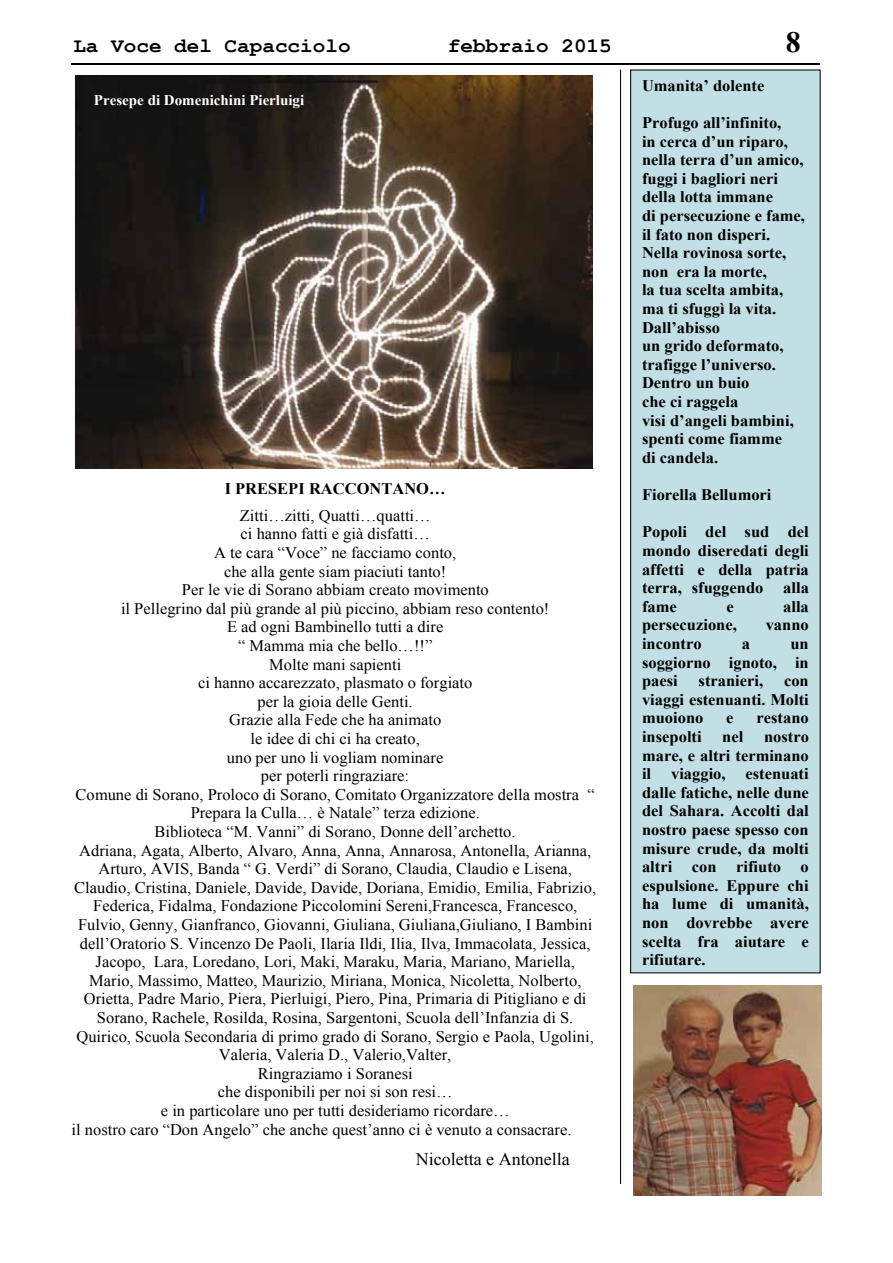
<style>
.page{position:relative;width:893px;height:1263px;background:#fff}
.page>*{position:absolute;margin:0;border:0;box-sizing:border-box;transform-origin:0 0}
.t1{font:700 29.4px "Times New Roman";color:#000}
.t2{font:700 20.55px "Courier New";color:#000}
.t3{font:17.7px "Times New Roman";color:#000}
.t4{font:16.2px "Times New Roman";color:#000}
.t5{font:700 16.2px/18.6px "Times New Roman";color:#000;text-align:justify}
.t6{font:700 14.7px "Times New Roman";color:#fff}
</style>
<div class="page">
<hr style="left:71px;top:64px;width:749px;height:1px;background:#000">
<div style="left:631px;top:70px;width:189px;height:903px;background:#c3dfe6"></div>
<div style="left:630px;top:69px;width:191px;height:904px;border:1px solid #111211"></div>
<img style="left:76px;top:75px;width:516px;height:393px">
<hr style="left:620px;top:70px;width:1px;height:1113px;background:#111211">
<img style="left:634px;top:986px;width:187px;height:209px">
<p class="t2" style="left:73px;top:33px;width:279px">La Voce del Capacciolo</p>
<p class="t2" style="left:448px;top:33px;width:165px">febbraio 2015</p>
<h1 class="t1" style="left:786px;top:21px;width:16px">8</h1>
<p class="t6" style="left:94px;top:90px;width:212px">Presepe di Domenichini Pierluigi</p>
<p class="t5" style="left:225px;top:479px;width:222px">I PRESEPI RACCONTANO…</p>
<p class="t4" style="left:240px;top:504px;width:192px">Zitti…zitti, Quatti…quatti…</p>
<p class="t4" style="left:241px;top:523px;width:191px">ci hanno fatti e già disfatti…</p>
<p class="t4" style="left:214px;top:542px;width:244px">A te cara “Voce” ne facciamo conto,</p>
<p class="t4" style="left:224px;top:560px;width:224px">che alla gente siam piaciuti tanto!</p>
<p class="t4" style="left:182px;top:579px;width:308px">Per le vie di Sorano abbiam creato movimento</p>
<p class="t4" style="left:121px;top:597px;width:430px">il Pellegrino dal più grande al più piccino, abbiam reso contento!</p>
<p class="t4" style="left:227px;top:616px;width:218px">E ad ogni Bambinello tutti a dire</p>
<p class="t4" style="left:238px;top:635px;width:196px">“ Mamma mia che bello…!!”</p>
<p class="t4" style="left:269px;top:653px;width:134px">Molte mani sapienti</p>
<p class="t4" style="left:198px;top:672px;width:276px">ci hanno accarezzato, plasmato o forgiato</p>
<p class="t4" style="left:258px;top:690px;width:157px">per la gioia delle Genti.</p>
<p class="t4" style="left:229px;top:709px;width:214px">Grazie alla Fede che ha animato</p>
<p class="t4" style="left:251px;top:728px;width:171px">le idee di chi ci ha creato,</p>
<p class="t4" style="left:227px;top:746px;width:218px">uno per uno li vogliam nominare</p>
<p class="t4" style="left:261px;top:765px;width:150px">per poterli ringraziare:</p>
<p class="t4" style="left:76px;top:783px;width:520px">Comune di Sorano, Proloco di Sorano, Comitato Organizzatore della mostra “</p>
<p class="t4" style="left:191px;top:802px;width:291px">Prepara la Culla… è Natale” terza edizione.</p>
<p class="t4" style="left:154px;top:821px;width:363px">Biblioteca “M. Vanni” di Sorano, Donne dell’archetto.</p>
<p class="t4" style="left:79px;top:839px;width:513px">Adriana, Agata, Alberto, Alvaro, Anna, Anna, Annarosa, Antonella, Arianna,</p>
<p class="t4" style="left:98px;top:858px;width:475px">Arturo, AVIS, Banda “ G. Verdi” di Sorano, Claudia, Claudio e Lisena,</p>
<p class="t4" style="left:74px;top:876px;width:523px">Claudio, Cristina, Daniele, Davide, Davide, Doriana, Emidio, Emilia, Fabrizio,</p>
<p class="t4" style="left:93px;top:895px;width:486px">Federica, Fidalma, Fondazione Piccolomini Sereni,Francesca, Francesco,</p>
<p class="t4" style="left:78px;top:914px;width:516px">Fulvio, Genny, Gianfranco, Giovanni, Giuliana, Giuliana,Giuliano, I Bambini</p>
<p class="t4" style="left:80px;top:932px;width:512px">dell’Oratorio S. Vincenzo De Paoli, Ilaria Ildi, Ilia, Ilva, Immacolata, Jessica,</p>
<p class="t4" style="left:96px;top:951px;width:481px">Jacopo, Lara, Loredano, Lori, Maki, Maraku, Maria, Mariano, Mariella,</p>
<p class="t4" style="left:89px;top:969px;width:494px">Mario, Massimo, Matteo, Maurizio, Miriana, Monica, Nicoletta, Nolberto,</p>
<p class="t4" style="left:84px;top:988px;width:504px">Orietta, Padre Mario, Piera, Pierluigi, Piero, Pina, Primaria di Pitigliano e di</p>
<p class="t4" style="left:97px;top:1007px;width:478px">Sorano, Rachele, Rosilda, Rosina, Sargentoni, Scuola dell’Infanzia di S.</p>
<p class="t4" style="left:76px;top:1025px;width:519px">Quirico, Scuola Secondaria di primo grado di Sorano, Sergio e Paola, Ugolini,</p>
<p class="t4" style="left:219px;top:1044px;width:234px">Valeria, Valeria D., Valerio,Valter,</p>
<p class="t4" style="left:258px;top:1062px;width:156px">Ringraziamo i Soranesi</p>
<p class="t4" style="left:218px;top:1081px;width:236px">che disponibili per noi si son resi…</p>
<p class="t4" style="left:161px;top:1100px;width:350px">e in particolare uno per tutti desideriamo ricordare…</p>
<p class="t4" style="left:72px;top:1118px;width:502px">il nostro caro “Don Angelo” che anche quest’anno ci è venuto a consacrare.</p>
<p class="t3" style="left:416px;top:1147px;width:155px">Nicoletta e Antonella</p>
<p class="t5" style="left:642px;top:76px;width:124px">Umanita’ dolente</p>
<p class="t5" style="left:642px;top:113px;width:165px;text-align:left">Profugo all’infinito,<br>in cerca d’un riparo, nella terra d’un amico, fuggi i bagliori neri della lotta immane<br>di persecuzione e fame, il fato non disperi.<br>Nella rovinosa sorte, non era la morte,<br>la tua scelta ambita, ma ti sfuggì la vita.<br>Dall’abisso<br>un grido deformato, trafigge l’universo.<br>Dentro un buio<br>che ci raggela<br>visi d’angeli bambini, spenti come fiamme<br>di candela.</p>
<p class="t5" style="left:642px;top:485px;width:131px">Fiorella Bellumori</p>
<p class="t5" style="left:642px;top:522px;width:168px">Popoli del sud del mondo diseredati degli affetti e della patria terra, sfuggendo alla fame</p>
<p class="t5" style="left:726px;top:597px;width:9px">e</p>
<p class="t5" style="left:783px;top:597px;width:27px">alla</p>
<p class="t5" style="left:642px;top:615px;width:96px">persecuzione,</p>
<p class="t5" style="left:766px;top:615px;width:45px">vanno</p>
<p class="t5" style="left:642px;top:634px;width:61px">incontro</p>
<p class="t5" style="left:742px;top:634px;width:10px">a</p>
<p class="t5" style="left:642px;top:634px;width:168px;text-indent:148px">un soggiorno ignoto, in paesi</p>
<p class="t5" style="left:699px;top:671px;width:66px">stranieri,</p>
<p class="t5" style="left:642px;top:671px;width:168px;text-indent:142px">con viaggi estenuanti. Molti muoiono</p>
<p class="t5" style="left:726px;top:708px;width:9px">e</p>
<p class="t5" style="left:756px;top:708px;width:54px">restano</p>
<p class="t5" style="left:642px;top:727px;width:61px">insepolti</p>
<p class="t5" style="left:722px;top:727px;width:23px">nel</p>
<p class="t5" style="left:642px;top:727px;width:168px;text-indent:122px">nostro mare, e altri terminano il viaggio, estenuati dalle fatiche, nelle dune del Sahara. Accolti dal nostro paese spesso con misure crude, da molti altri con rifiuto o espulsione. Eppure chi ha lume di umanità, non dovrebbe avere scelta fra aiutare e rifiutare.</p>
</div>
